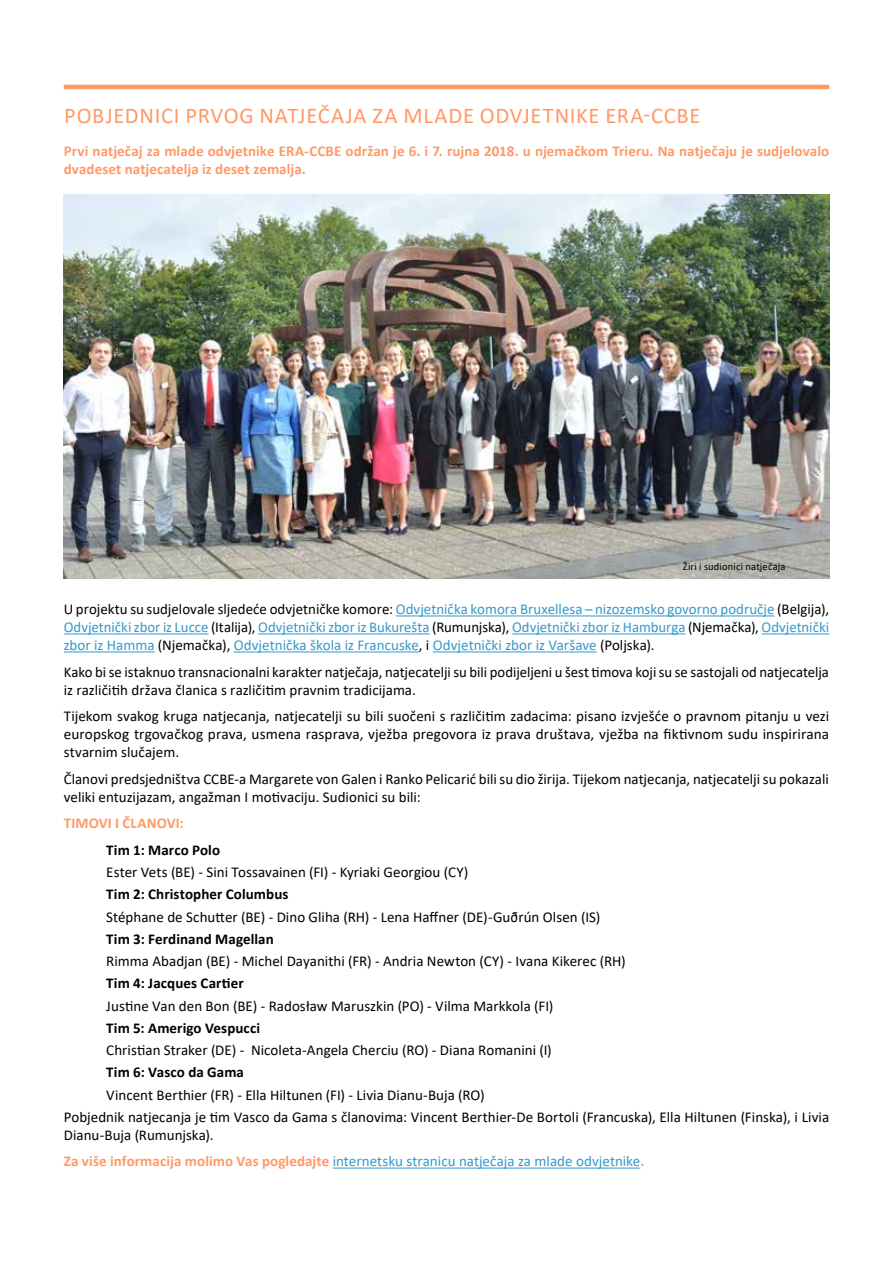
<style>
.page{position:relative;width:893px;height:1263px;background:#fff}
.page>*{position:absolute;margin:0;border:0;box-sizing:border-box;transform-origin:0 0}
.t1{font:22.5px "Calibri";letter-spacing:.03em;color:#f96}
.t2{font:15px/18px "Calibri";color:#000}
.t3{font:15px/18px "Calibri";color:#39c;text-align:justify}
.t4{font:700 15px/18px "Calibri";letter-spacing:.005em;color:#f96}
.t5{font:700 15px "Calibri";letter-spacing:.005em;color:#000}
.t6{font:10.5px "Calibri";letter-spacing:.015em;color:#000}
.s1{color:#000}
.s2{font-weight:700;color:#f96}
</style>
<div class="page">
<hr style="left:396px;top:615px;width:379px;height:1px;background:#39c">
<hr style="left:64px;top:633px;width:145px;height:1px;background:#39c">
<hr style="left:258px;top:633px;width:172px;height:1px;background:#39c">
<hr style="left:512px;top:633px;width:174px;height:1px;background:#39c">
<hr style="left:762px;top:633px;width:67px;height:1px;background:#39c">
<hr style="left:64px;top:651px;width:91px;height:1px;background:#39c">
<hr style="left:234px;top:651px;width:185px;height:1px;background:#39c">
<hr style="left:433px;top:651px;width:164px;height:1px;background:#39c">
<hr style="left:333px;top:1167px;width:307px;height:1px;background:#39c">
<img style="left:64px;top:195px;width:765px;height:384px">
<hr style="left:64px;top:85px;width:765px;height:4px;background:#f96">
<h1 class="t1" style="left:64px;top:106px;width:638px">POBJEDNICI PRVOG NATJEČAJA ZA MLADE ODVJETNIKE ERA-CCBE</h1>
<p class="t4" style="left:64px;top:143px;width:767px">Prvi natječaj za mlade odvjetnike ERA-CCBE održan je 6. i 7. rujna 2018. u njemačkom Trieru. Na natječaju je sudjelovalo dvadeset natjecatelja iz deset zemalja.</p>
<p class="t6" style="left:683px;top:562px;width:104px">Žiri i sudionici natječaja</p>
<p class="t3" style="left:64px;top:601px;width:767px"><span class="s1">U projektu su sudjelovale sljedeće odvjetničke komore:</span> Odvjetnička komora Bruxellesa – nizozemsko govorno područje <span class="s1">(Belgija), </span>Odvjetnički zbor iz Lucce <span class="s1">(Italija),</span> Odvjetnički zbor iz Bukurešta <span class="s1">(Rumunjska),</span> Odvjetnički zbor iz Hamburga <span class="s1">(Njemačka),</span> Odvjetnički zbor iz Hamma <span class="s1">(Njemačka),</span> Odvjetnička škola iz Francuske<span class="s1">, i</span> Odvjetnički zbor iz Varšave <span class="s1">(Poljska).</span></p>
<p class="t2" style="left:64px;top:664px;width:767px">Kako bi se istaknuo transnacionalni karakter natječaja, natjecatelji su bili podijeljeni u šest timova koji su se sastojali od natjecatelja iz različitih država članica s različitim pravnim tradicijama.</p>
<p class="t2" style="left:64px;top:708px;width:767px;text-align:justify">Tijekom svakog kruga natjecanja, natjecatelji su bili suočeni s različitim zadacima: pisano izvješće o pravnom pitanju u vezi europskog trgovačkog prava, usmena rasprava, vježba pregovora iz prava društava, vježba na fiktivnom sudu inspirirana stvarnim slučajem.</p>
<p class="t2" style="left:64px;top:771px;width:767px">Članovi predsjedništva CCBE-a Margarete von Galen i Ranko Pelicarić bili su dio žirija. Tijekom natjecanja, natjecatelji su pokazali veliki entuzijazam, angažman I motivaciju. Sudionici su bili:</p>
<p class="t4" style="left:64px;top:815px;width:121px">TIMOVI I ČLANOVI:</p>
<p class="t5" style="left:106px;top:843px;width:115px">Tim 1: Marco Polo</p>
<p class="t2" style="left:106px;top:864px;width:364px">Ester Vets (BE) - Sini Tossavainen (FI) - Kyriaki Georgiou (CY)</p>
<p class="t5" style="left:106px;top:888px;width:184px">Tim 2: Christopher Columbus</p>
<p class="t2" style="left:106px;top:909px;width:495px">Stéphane de Schutter (BE) - Dino Gliha (RH) - Lena Haffner (DE)-Guðrún Olsen (IS)</p>
<p class="t5" style="left:106px;top:932px;width:169px">Tim 3: Ferdinand Magellan</p>
<p class="t2" style="left:106px;top:953px;width:521px">Rimma Abadjan (BE) - Michel Dayanithi (FR) - Andria Newton (CY) - Ivana Kikerec (RH)</p>
<p class="t5" style="left:106px;top:977px;width:139px">Tim 4: Jacques Cartier</p>
<p class="t2" style="left:106px;top:998px;width:449px">Justine Van den Bon (BE) - Radosław Maruszkin (PO) - Vilma Markkola (FI)</p>
<p class="t5" style="left:106px;top:1021px;width:155px">Tim 5: Amerigo Vespucci</p>
<p class="t2" style="left:106px;top:1042px;width:447px">Christian Straker (DE) - Nicoleta-Angela Cherciu (RO) - Diana Romanini (I)</p>
<p class="t5" style="left:106px;top:1066px;width:139px">Tim 6: Vasco da Gama</p>
<p class="t2" style="left:64px;top:1085px;width:767px;line-height:22.2px;text-indent:43px">Vincent Berthier (FR) - Ella Hiltunen (FI) - Livia Dianu-Buja (RO)<br>Pobjednik natjecanja je tim Vasco da Gama s članovima: Vincent Berthier-De Bortoli (Francuska), Ella Hiltunen (Finska), i Livia</p>
<p class="t3" style="left:64px;top:1123px;width:582px;line-height:26.5px"><span class="s1">Dianu-Buja (Rumunjska).<br></span><span class="s2">Za više informacija molimo Vas pogledajte</span> internetsku stranicu natječaja za mlade odvjetnike<span class="s2">.</span></p>
</div>
